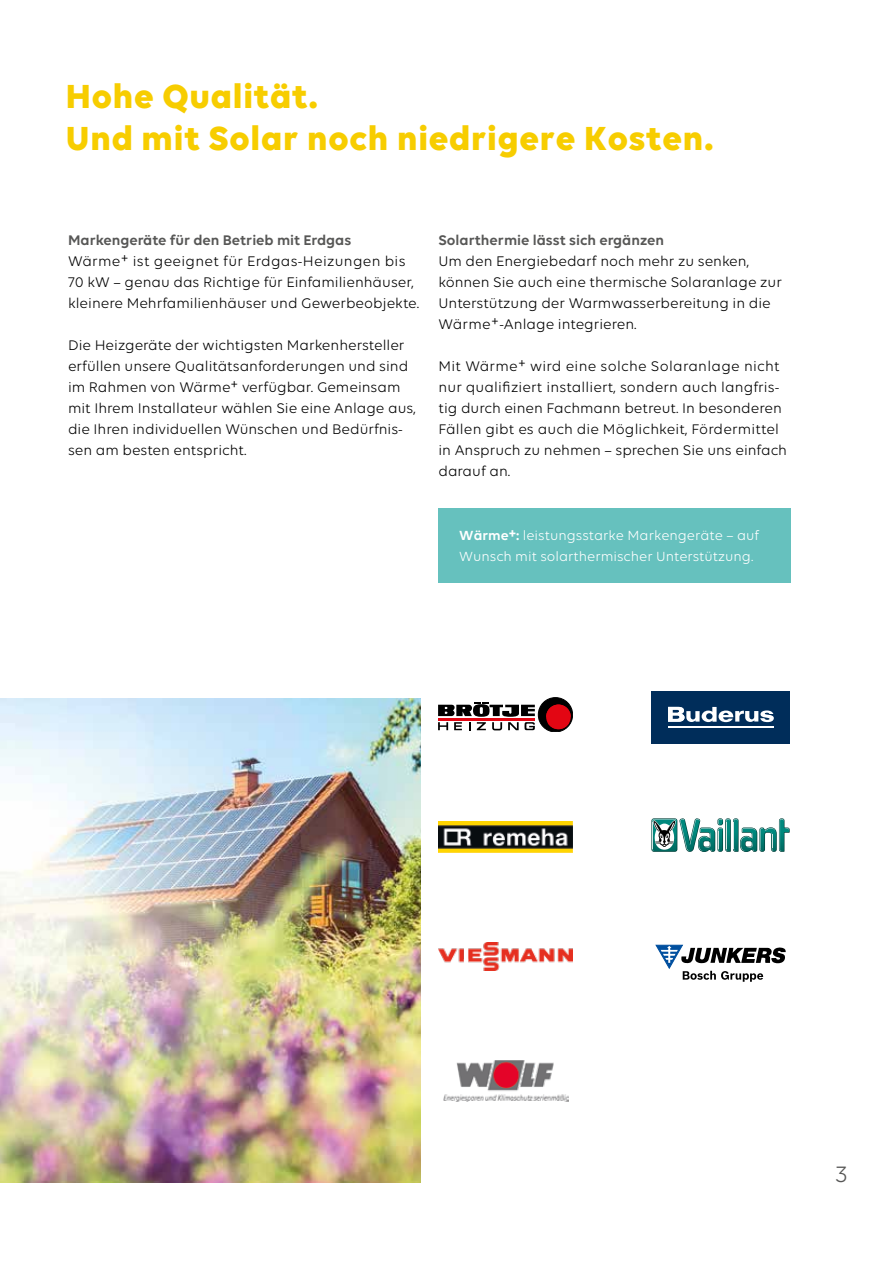
<style>
.page{position:relative;width:893px;height:1263px;background:#fff}
.page>*{position:absolute;margin:0;border:0;box-sizing:border-box;transform-origin:0 0}
.t1{font:700 36px/42px "Volte";letter-spacing:.02em;color:#f7cd00}
.t2{font:24px "Volte";color:#575756}
.t3{font:15px/21px "Volte";color:#000}
.t4{font:600 15px "Volte";color:#575756}
.t5{font:14.25px/21px "Volte";color:#fff}
.s1{font-style:italic}
.s2{font-weight:600}
</style>
<div class="page">
<div style="left:438px;top:508px;width:353px;height:74px;background:#66c1be"></div>
<img style="left:0;top:699px;width:420px;height:483px">
<svg style="left:656px;top:945px;width:130px;height:37px"></svg>
<svg style="left:651px;top:818px;width:26px;height:34px"></svg>
<svg style="left:652px;top:818px;width:138px;height:34px"></svg>
<img style="left:438px;top:821px;width:135px;height:32px">
<img style="left:438px;top:942px;width:135px;height:29px">
<img style="left:443px;top:1060px;width:126px;height:41px">
<div style="left:538px;top:698px;width:35px;height:34px;background:#000;border-radius:50%"></div>
<div style="left:538px;top:697px;width:35px;height:35px;border:1px solid #000;border-radius:50%"></div>
<svg style="left:546px;top:704px;width:25px;height:9px"></svg>
<svg style="left:548px;top:724px;width:21px;height:5px"></svg>
<svg style="left:438px;top:702px;width:97px;height:28px"></svg>
<div style="left:546px;top:704px;width:25px;height:25px;background:#e30613;border-radius:50%"></div>
<div style="left:652px;top:691px;width:138px;height:52px;background:#002d5a"></div>
<hr style="left:668px;top:726px;width:105px;height:1px;background:#fff">
<svg style="left:668px;top:707px;width:106px;height:15px"></svg>
<h1 class="t1" style="left:66px;top:74px;width:649px">Hohe Qualität.<br>Und mit Solar noch niedrigere Kosten.</h1>
<p class="t4" style="left:68px;top:231px;width:285px">Markengeräte für den Betrieb mit Erdgas</p>
<p class="t3" style="left:68px;top:250px;width:353px">Wärme+ ist geeignet für Erdgas-Heizungen bis<br>70 kW – genau das Richtige für Einfamilienhäuser, kleinere Mehrfamilienhäuser und Gewerbeobjekte.</p>
<p class="t3" style="left:68px;top:334px;width:349px">Die Heizgeräte der wichtigsten Markenhersteller erfüllen unsere Qualitätsanforderungen und sind im Rahmen von Wärme+ verfügbar. Gemeinsam mit Ihrem Installateur wählen Sie eine Anlage aus, die Ihren individuellen Wünschen und Bedürfnis&shy;sen am besten entspricht.</p>
<p class="t4" style="left:438px;top:231px;width:227px">Solarthermie lässt sich ergänzen</p>
<p class="t3" style="left:438px;top:250px;width:345px">Um den Energiebedarf noch mehr zu senken, können Sie auch eine thermische Solaranlage zur Unterstützung der Warmwasserbereitung in die Wärme+<span class="s1">-</span>Anlage integrieren.</p>
<p class="t3" style="left:438px;top:355px;width:350px">Mit Wärme+ wird eine solche Solaranlage nicht nur qualifiziert installiert, sondern auch langfris&shy;tig durch einen Fachmann betreut. In besonderen Fällen gibt es auch die Möglichkeit, Fördermittel in Anspruch zu nehmen – sprechen Sie uns einfach darauf an.</p>
<p class="t5" style="left:459px;top:524px;width:301px"><span class="s2">Wärme+:</span> leistungsstarke Markengeräte – auf<br>Wunsch mit solarthermischer Unterstützung.</p>
<h2 class="t2" style="left:835px;top:1161px;width:14px">3</h2>
</div>
